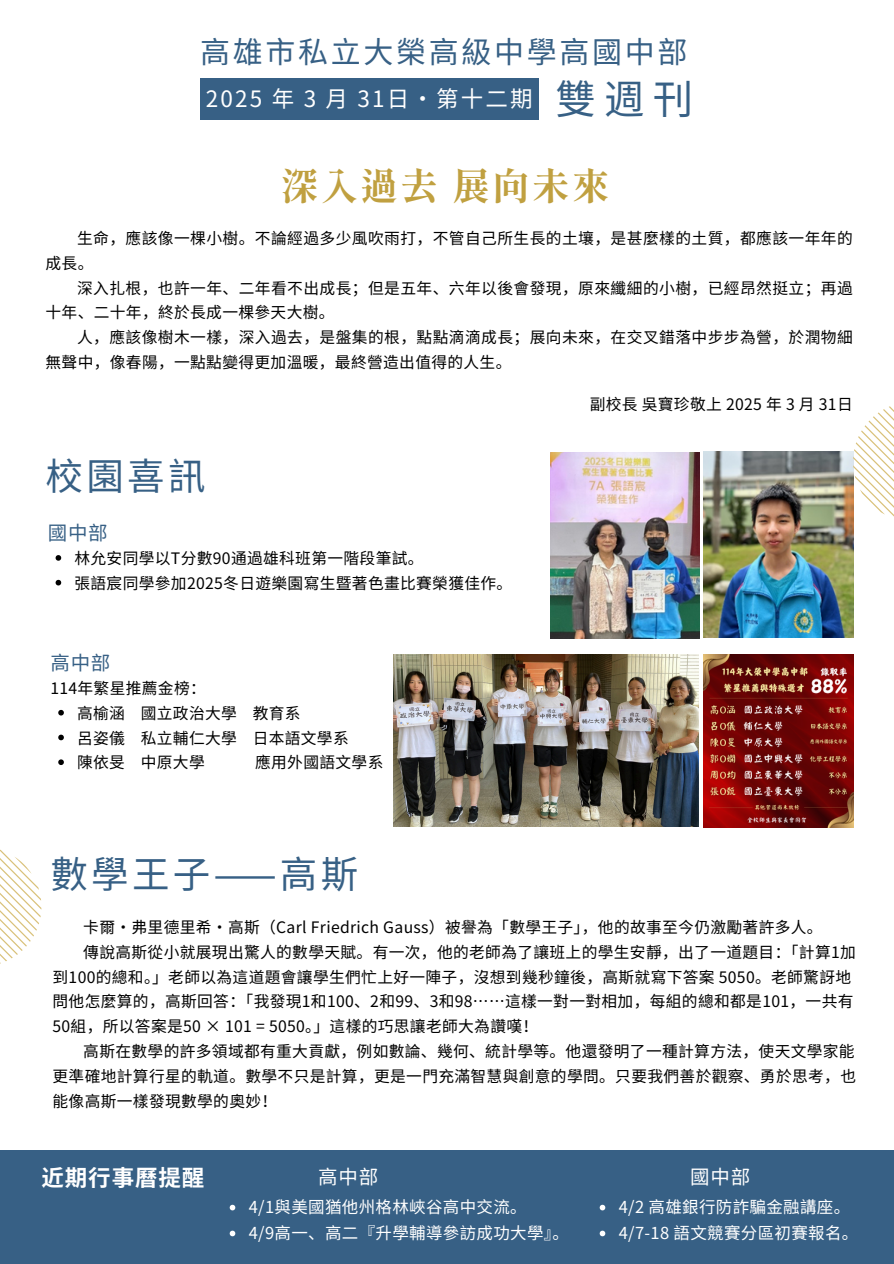
<style>
.page{position:relative;width:894px;height:1264px;background:#fff}
.page>*{position:absolute;margin:0;border:0;box-sizing:border-box;transform-origin:0 0}
.t1{font:40.5px "Source Han Sans SC";color:#376085}
.t2{font:37.5px "Source Han Sans SC";letter-spacing:.09em;color:#376085}
.t3{font:37.5px "Gen Ryu Min TW B";letter-spacing:.065em;color:#c0a040}
.t4{font:30px "Source Han Sans SC";letter-spacing:.09em;color:#376085}
.t5{font:22.5px "Source Han Sans SC";letter-spacing:.095em;color:#fff}
.t6{font:700 22.5px "Source Han Sans SC";letter-spacing:.04em;color:#fff}
.t7{font:19.5px "Source Han Sans SC";color:#fff}
.t8{font:19.5px "Source Han Sans SC";color:#376085}
.t9{font:16.5px "Source Han Sans SC";letter-spacing:.02em;color:#fff}
.t10{font:15.75px/24.8px "Source Han Sans SC";letter-spacing:.02em;color:#000}
</style>
<div class="page">
<svg style="left:0;top:849px;width:41px;height:115px"></svg>
<div style="left:0;top:1149px;width:893px;height:114px;background:#376085"></div>
<div style="left:200px;top:78px;width:338px;height:42px;background:#376085"></div>
<img style="left:703px;top:452px;width:150px;height:185px">
<svg style="left:852px;top:406px;width:41px;height:115px"></svg>
<svg style="left:56px;top:555px;width:5px;height:5px"></svg>
<svg style="left:56px;top:580px;width:5px;height:5px"></svg>
<img style="left:550px;top:452px;width:149px;height:186px">
<img style="left:393px;top:655px;width:305px;height:171px">
<img style="left:703px;top:655px;width:150px;height:172px">
<svg style="left:230px;top:1204px;width:5px;height:6px"></svg>
<svg style="left:230px;top:1230px;width:5px;height:6px"></svg>
<svg style="left:599px;top:1204px;width:6px;height:6px"></svg>
<svg style="left:599px;top:1230px;width:6px;height:6px"></svg>
<svg style="left:58px;top:710px;width:6px;height:5px"></svg>
<svg style="left:58px;top:734px;width:6px;height:6px"></svg>
<svg style="left:58px;top:759px;width:6px;height:6px"></svg>
<p class="t4" style="left:200px;top:28px;width:488px">高雄市私立大榮高級中學高國中部</p>
<h3 class="t5" style="left:206px;top:81px;width:328px">2025 年 3 ⽉ 31日 ‧ 第十二期</h3>
<p class="t1" style="left:555px;top:67px;width:139px">雙週刊</p>
<p class="t3" style="left:281px;top:167px;width:330px">深入過去展向未來</p>
<p class="t10" style="left:46px;top:225px;width:808px;text-indent:31px">生命，應該像一棵小樹。不論經過多少風吹雨打，不管自己所生長的土壤，是甚麼樣的土質，都應該一年年的成長。</p>
<p class="t10" style="left:46px;top:274px;width:808px;text-indent:31px">深入扎根，也許一年、二年看不出成長；但是五年、六年以後會發現，原來纖細的小樹，已經昂然挺立；再過十年、二十年，終於長成一棵參天大樹。</p>
<p class="t10" style="left:46px;top:324px;width:808px;text-indent:31px">人，應該像樹木一樣，深入過去，是盤集的根，點點滴滴成長；展向未來，在交叉錯落中步步為營，於潤物細無聲中，像春陽，一點點變得更加溫暖，最終營造出值得的人生。</p>
<p class="t2" style="left:46px;top:446px;width:161px">校園喜訊</p>
<h5 class="t8" style="left:48px;top:517px;width:62px">國中部</h5>
<p class="t10" style="left:74px;top:545px;width:350px">林允安同學以T分數90通過雄科班第一階段筆試。</p>
<h2 class="t10" style="left:74px;top:569px;width:439px">張語宸同學參加2025冬日遊樂園寫生暨著色畫比賽榮獲佳作。</h2>
<p class="t8" style="left:50px;top:647px;width:62px">高中部</p>
<h2 class="t10" style="left:50px;top:675px;width:157px">114年繁星推薦金榜：</h2>
<p class="t10" style="left:77px;top:699px;width:225px">高榆涵 國立政治大學 教育系</p>
<p class="t10" style="left:77px;top:724px;width:273px">呂姿儀 私立輔仁大學 日本語文學系</p>
<p class="t10" style="left:77px;top:749px;width:129px">陳依旻 中原大學</p>
<p class="t10" style="left:255px;top:749px;width:130px">應用外國語文學系</p>
<p class="t10" style="left:589px;top:390px;width:259px">副校長吳寶珍敬上 2025 年 3 月 31日</p>
<p class="t2" style="left:50px;top:844px;width:309px">數學王子——高斯</p>
<p class="t10" style="left:83px;top:913px;width:740px">卡爾·弗里德里希·高斯（Carl Friedrich Gauss）被譽為「數學王子」，他的故事至今仍激勵著許多人。</p>
<p class="t10" style="left:52px;top:938px;width:804px;text-indent:31px">傳說高斯從小就展現出驚人的數學天賦。有一次，他的老師為了讓班上的學生安靜，出了一道題目：「計算1加到100的總和。」老師以為這道題會讓學生們忙上好一陣子，沒想到幾秒鐘後，高斯就寫下答案 5050。老師驚訝地問他怎麼算的，高斯回答：「我發現1和100、2和99、3和98……這樣一對一對相加，每組的總和都是101，一共有50組，所以答案是50 × 101 = 5050。」這樣的巧思讓老師大為讚嘆！</p>
<p class="t10" style="left:52px;top:1037px;width:804px;text-align:justify;text-indent:31px">高斯在數學的許多領域都有重大貢獻，例如數論、幾何、統計學等。他還發明了一種計算方法，使天文學家能更準確地計算行星的軌道。數學不只是計算，更是一門充滿智慧與創意的學問。只要我們善於觀察、勇於思考，也能像高斯一樣發現數學的奧妙！</p>
<p class="t6" style="left:41px;top:1160px;width:164px">近期行事曆提醒</p>
<p class="t7" style="left:690px;top:1160px;width:62px">國中部</p>
<p class="t9" style="left:618px;top:1193px;width:233px">4/2 高雄銀行防詐騙金融講座。</p>
<p class="t9" style="left:618px;top:1219px;width:241px">4/7-18 語文競賽分區初賽報名。</p>
<h2 class="t7" style="left:318px;top:1160px;width:62px">高中部</h2>
<p class="t9" style="left:249px;top:1193px;width:279px">4/1與美國猶他州格林峽谷高中交流。</p>
<p class="t9" style="left:249px;top:1219px;width:321px">4/9高一、高二『升學輔導參訪成功大學』。</p>
</div>
